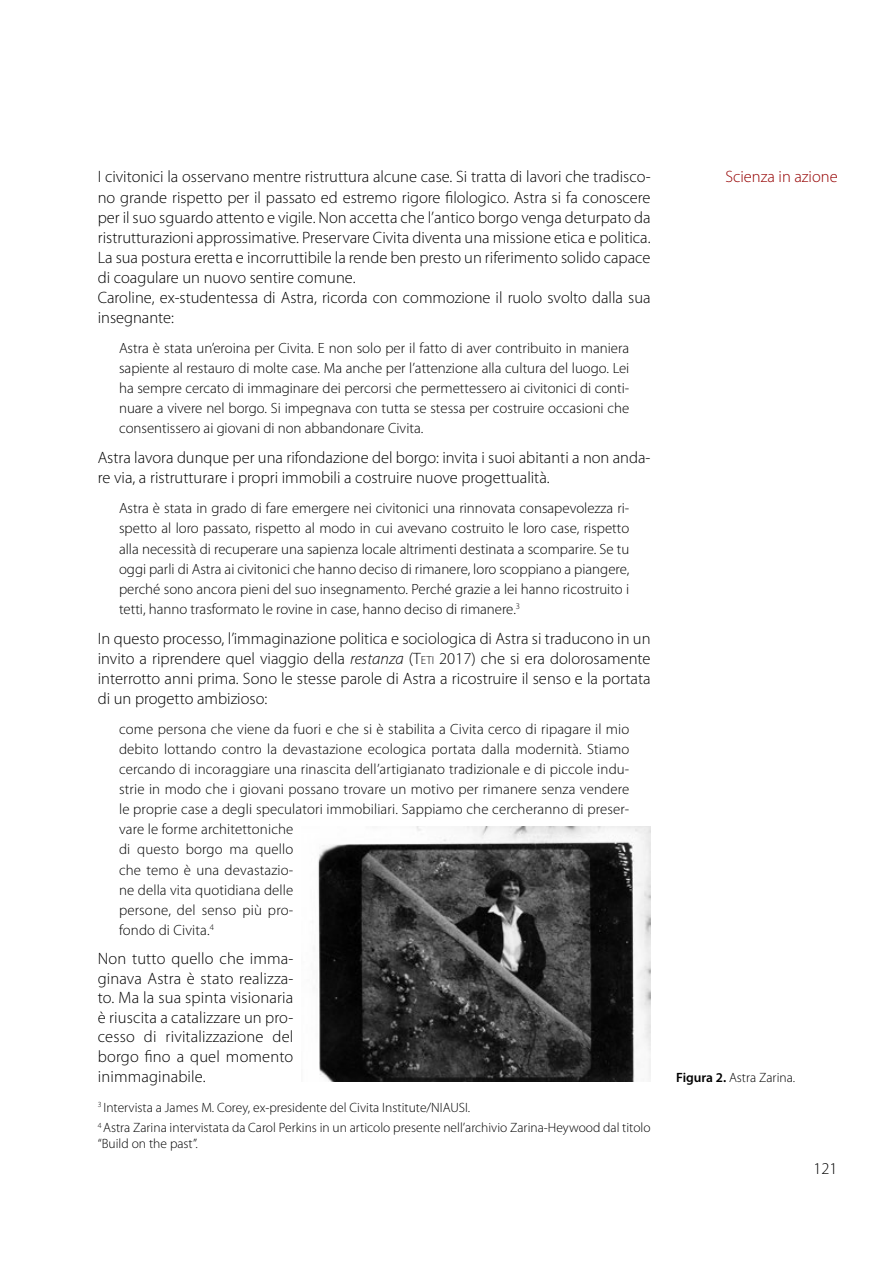
<style>
.page{position:relative;width:893px;height:1263px;background:#fff}
.page>*{position:absolute;margin:0;border:0;box-sizing:border-box;transform-origin:0 0}
.t1{font:300 16.5px/20.1px "Myriad Pro";color:#000}
.t2{font:300 16.5px "Myriad Pro";color:#950000}
.t3{font:300 14.85px/20.1px "Myriad Pro";letter-spacing:.01em;color:#000;text-align:justify}
.t4{font:300 13.5px/20.4px "Myriad Pro";color:#000}
.s1{font-style:italic}
.s2{font-style:inherit}
.s3{font-size:11.55px}
.s4{font-weight:600}
</style>
<div class="page">
<img style="left:318px;top:827px;width:333px;height:255px">
<p class="t1" style="left:98px;top:167px;width:554px">I civitonici la osservano mentre ristruttura alcune case. Si tratta di lavori che tradisco&shy;no grande rispetto per il passato ed estremo rigore filologico. Astra si fa conoscere per il suo sguardo attento e vigile. Non accetta che l’antico borgo venga deturpato da ristrutturazioni approssimative. Preservare Civita diventa una missione etica e politica.<br>La sua postura eretta e incorruttibile la rende ben presto un riferimento solido capace di coagulare un nuovo sentire comune.<br>Caroline, ex-studentessa di Astra, ricorda con commozione il ruolo svolto dalla sua insegnante:</p>
<p class="t3" style="left:119px;top:338px;width:512px">Astra è stata un’eroina per Civita. E non solo per il fatto di aver contribuito in maniera sapiente al restauro di molte case. Ma anche per l’attenzione alla cultura del luogo. Lei ha sempre cercato di immaginare dei percorsi che permettessero ai civitonici di conti&shy;nuare a vivere nel borgo. Si impegnava con tutta se stessa per costruire occasioni che consentissero ai giovani di non abbandonare Civita.</p>
<p class="t1" style="left:98px;top:448px;width:554px">Astra lavora dunque per una rifondazione del borgo: invita i suoi abitanti a non anda&shy;re via, a ristrutturare i propri immobili a costruire nuove progettualità.</p>
<p class="t3" style="left:119px;top:498px;width:512px">Astra è stata in grado di fare emergere nei civitonici una rinnovata consapevolezza ri&shy;spetto al loro passato, rispetto al modo in cui avevano costruito le loro case, rispetto alla necessità di recuperare una sapienza locale altrimenti destinata a scomparire. Se tu oggi parli di Astra ai civitonici che hanno deciso di rimanere, loro scoppiano a piangere, perché sono ancora pieni del suo insegnamento. Perché grazie a lei hanno ricostruito i tetti, hanno trasformato le rovine in case, hanno deciso di rimanere.<sup>3</sup></p>
<p class="t1" style="left:98px;top:628px;width:554px;text-align:justify">In questo processo, l’immaginazione politica e sociologica di Astra si traducono in un invito a riprendere quel viaggio della <span class="s1">restanza</span> (<span class="s2">T</span><span class="s3">eti</span> 2017) che si era dolorosamente interrotto anni prima. Sono le stesse parole di Astra a ricostruire il senso e la portata di un progetto ambizioso:</p>
<p class="t3" style="left:119px;top:719px;width:512px;text-align:left">come persona che viene da fuori e che si è stabilita a Civita cerco di ripagare il mio debito lottando contro la devastazione ecologica portata dalla modernità. Stiamo cercando di incoraggiare una rinascita dell’artigianato tradizionale e di piccole indu&shy;strie in modo che i giovani possano trovare un motivo per rimanere senza vendere le proprie case a degli speculatori immobiliari. Sappiamo che cercheranno di preser&shy;vare le forme architettoniche<br>di questo borgo ma quello<br>che temo è una devastazio-<br>ne della vita quotidiana delle<br>persone, del senso più pro-<br>fondo di Civita.<sup>4</sup></p>
<p class="t1" style="left:98px;top:949px;width:197px;line-height:19.6px;text-align:justify">Non tutto quello che imma&shy;ginava Astra è stato realizza&shy;to. Ma la sua spinta visionaria è riuscita a catalizzare un pro&shy;cesso di rivitalizzazione del borgo fino a quel momento inimmaginabile.</p>
<p class="t4" style="left:98px;top:1097px;width:554px"><sup>3</sup> Intervista a James M. Corey, ex-presidente del Civita Institute/NIAUSI.<br><sup>4</sup> Astra Zarina intervistata da Carol Perkins in un articolo presente nell’archivio Zarina-Heywood dal titolo</p>
<p class="t4" style="left:98px;top:1134px;width:101px">“Build on the past”.</p>
<p class="t2" style="left:725px;top:168px;width:114px">Scienza in azione</p>
<p class="t4" style="left:676px;top:1067px;width:121px"><span class="s4">Figura 2.</span> Astra Zarina.</p>
<p class="t1" style="left:813px;top:1158px;width:26px">121</p>
</div>
